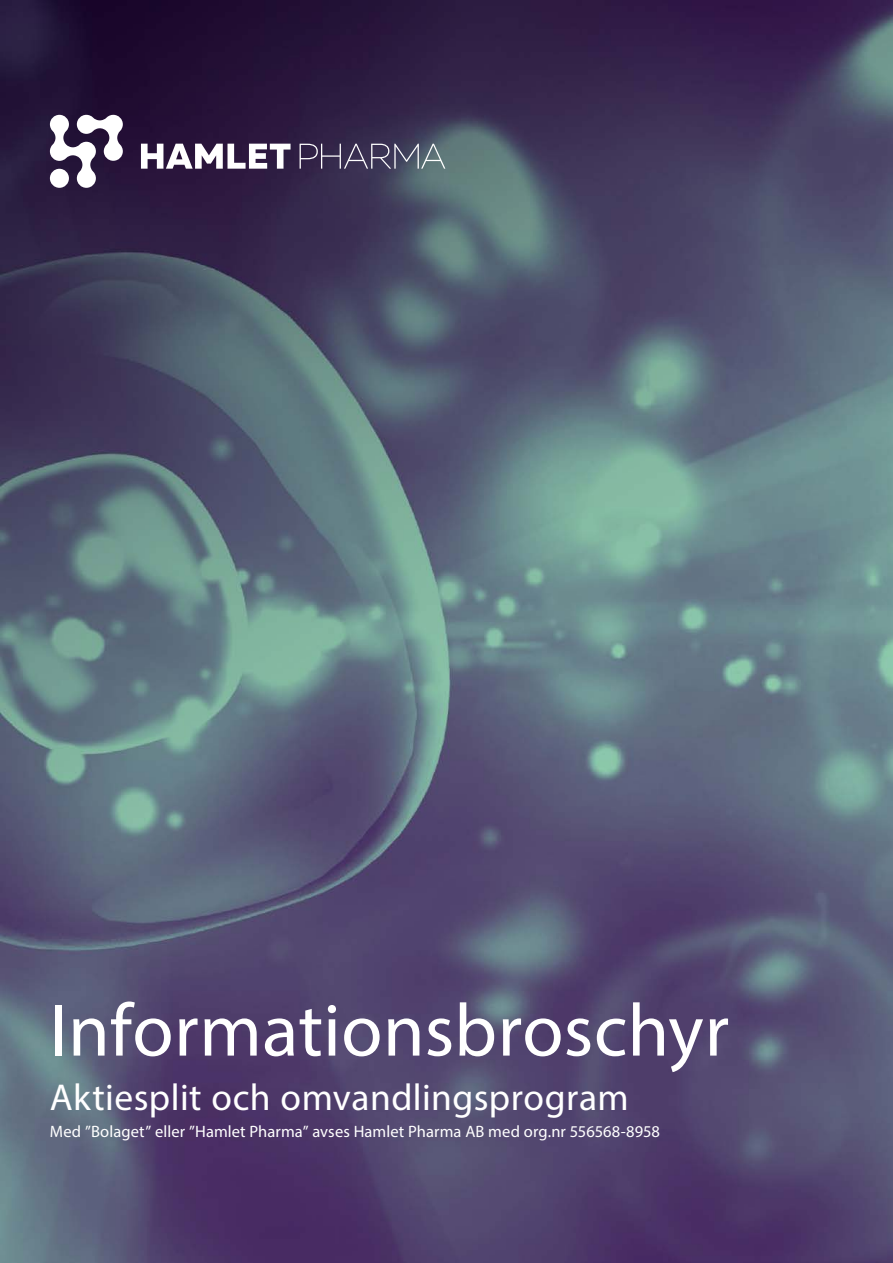
<style>
.page{position:relative;width:893px;height:1263px;background:#fff}
.page>*{position:absolute;margin:0;border:0;box-sizing:border-box;transform-origin:0 0}
.t1{font:75px "Myriad Pro";letter-spacing:.005em;color:#fff}
.t2{font:37.5px "Myriad Pro";letter-spacing:.01em;color:#fff}
.t3{font:16.5px "Myriad Pro";letter-spacing:.005em;color:#fff}
</style>
<div class="page">
<img style="left:0;top:0;width:893px;height:1263px">
<svg style="left:300px;top:144px;width:145px;height:25px;background:#5b5870"></svg>
<svg style="left:50px;top:115px;width:73px;height:73px"></svg>
<svg style="left:141px;top:144px;width:150px;height:25px"></svg>
<h1 class="t1" style="left:50px;top:984px;width:681px">Informationsbroschyr</h1>
<h2 class="t2" style="left:50px;top:1074px;width:580px">Aktiesplit och omvandlingsprogram</h2>
<p class="t3" style="left:50px;top:1121px;width:611px">Med ”Bolaget” eller ”Hamlet Pharma” avses Hamlet Pharma AB med org.nr 556568-8958</p>
</div>
